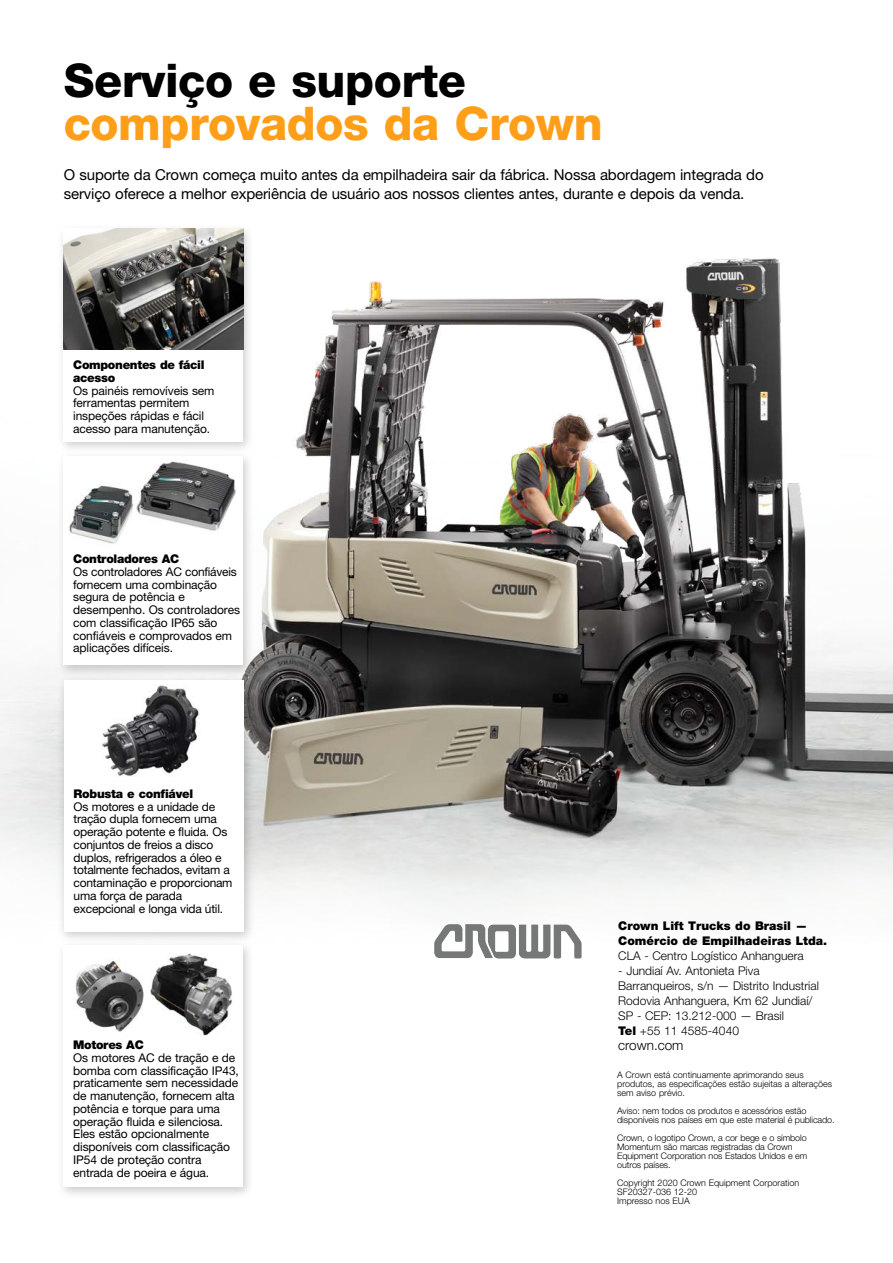
<style>
.page{position:relative;width:893px;height:1263px;background:#fff}
.page>*{position:absolute;margin:0;border:0;box-sizing:border-box;transform-origin:0 0}
.t1{font:800 46.5px "Helvetica Neue LT Std";letter-spacing:-.01em;color:#ff9e18}
.t2{font:800 46.5px "Helvetica Neue LT Std";letter-spacing:-.01em;color:#000}
.t3{font:15px/19.5px "Helvetica Neue LT Std";letter-spacing:-.01em;color:#000}
.t4{font:300 13.5px "Helvetica Neue LT Std";color:#000}
.t5{font:12px/12.8px "Helvetica Neue LT Std";letter-spacing:-.01em;color:#000}
.t6{font:300 12px/15px "Helvetica Neue LT Std";color:#000}
.t7{font:900 12px/12.8px "Helvetica Neue LT Std";letter-spacing:-.02em;color:#000}
.t8{font:900 12px/15px "Helvetica Neue LT Std";color:#000}
.t9{font:300 9px/9px "Helvetica Neue LT Std";letter-spacing:-.01em;color:#000}
.s1{font-weight:900}
</style>
<div class="page">
<img style="left:0;top:258px;width:893px;height:648px">
<div style="left:57px;top:223px;width:198px;height:231px;background:#000;opacity:.2"></div>
<div style="left:63px;top:229px;width:180px;height:212px;background:#fff"></div>
<div style="left:57px;top:451px;width:198px;height:227px;background:#000;opacity:.2"></div>
<div style="left:63px;top:456px;width:180px;height:209px;background:#fff"></div>
<div style="left:57px;top:939px;width:198px;height:261px;background:#000;opacity:.2"></div>
<div style="left:63px;top:945px;width:180px;height:242px;background:#fff"></div>
<div style="left:57px;top:674px;width:198px;height:270px;background:#000;opacity:.2"></div>
<div style="left:64px;top:680px;width:180px;height:252px;background:#fff"></div>
<img style="left:63px;top:228px;width:180px;height:121px">
<img style="left:69px;top:461px;width:167px;height:83px">
<img style="left:102px;top:685px;width:98px;height:91px">
<img style="left:150px;top:953px;width:82px;height:83px">
<img style="left:75px;top:960px;width:69px;height:72px">
<svg style="left:434px;top:924px;width:148px;height:34px"></svg>
<h1 class="t2" style="left:64px;top:53px;width:404px">Serviço e suporte</h1>
<h1 class="t1" style="left:64px;top:96px;width:541px">comprovados da Crown</h1>
<p class="t3" style="left:64px;top:164px;width:701px">O suporte da Crown começa muito antes da empilhadeira sair da fábrica. Nossa abordagem integrada do serviço oferece a melhor experiência de usuário aos nossos clientes antes, durante e depois da venda.</p>
<p class="t7" style="left:73px;top:358px;width:133px">Componentes de fácil acesso</p>
<p class="t5" style="left:73px;top:384px;width:143px">Os painéis removíveis sem ferramentas permitem inspeções rápidas e fácil acesso para manutenção.</p>
<p class="t7" style="left:73px;top:552px;width:108px">Controladores AC</p>
<p class="t5" style="left:73px;top:565px;width:168px">Os controladores AC confiáveis fornecem uma combinação segura de potência e desempenho. Os controladores com classificação IP65 são confiáveis e comprovados em aplicações difíceis.</p>
<p class="t7" style="left:74px;top:787px;width:121px">Robusta e confiável</p>
<p class="t5" style="left:74px;top:800px;width:160px">Os motores e a unidade de tração dupla fornecem uma operação potente e fluida. Os conjuntos de freios a disco duplos, refrigerados a óleo e totalmente fechados, evitam a contaminação e proporcionam uma força de parada excepcional e longa vida útil.</p>
<p class="t7" style="left:73px;top:1038px;width:72px">Motores AC</p>
<p class="t5" style="left:73px;top:1051px;width:167px">Os motores AC de tração e de bomba com classificação IP43, praticamente sem necessidade de manutenção, fornecem alta potência e torque para uma operação fluida e silenciosa.<br>Eles estão opcionalmente disponíveis com classificação<br>IP54 de proteção contra entrada de poeira e água.</p>
<p class="t8" style="left:618px;top:918px;width:211px">Crown Lift Trucks do Brasil —<br>Comércio de Empilhadeiras Ltda.</p>
<p class="t6" style="left:618px;top:948px;width:187px">CLA - Centro Logístico Anhanguera</p>
<p class="t6" style="left:618px;top:963px;width:202px">- Jundiaí Av. Antonieta Piva<br>Barranqueiros, s/n — Distrito Industrial<br>Rodovia Anhanguera, Km 62 Jundiaí/<br>SP - CEP: 13.212-000 — Brasil<br><span class="s1">Tel</span> +55 11 4585-4040</p>
<p class="t4" style="left:618px;top:1037px;width:67px">crown.com</p>
<p class="t9" style="left:617px;top:1070px;width:216px">A Crown está continuamente aprimorando seus produtos, as especificações estão sujeitas a alterações sem aviso prévio.</p>
<p class="t9" style="left:617px;top:1106px;width:219px">Aviso: nem todos os produtos e acessórios estão disponíveis nos países em que este material é publicado.</p>
<p class="t9" style="left:617px;top:1133px;width:192px">Crown, o logotipo Crown, a cor bege e o símbolo Momentum são marcas registradas da Crown Equipment Corporation nos Estados Unidos e em outros países.</p>
<p class="t9" style="left:617px;top:1178px;width:184px">Copyright 2020 Crown Equipment Corporation<br>SF20327-036 12-20<br>Impresso nos EUA</p>
</div>
